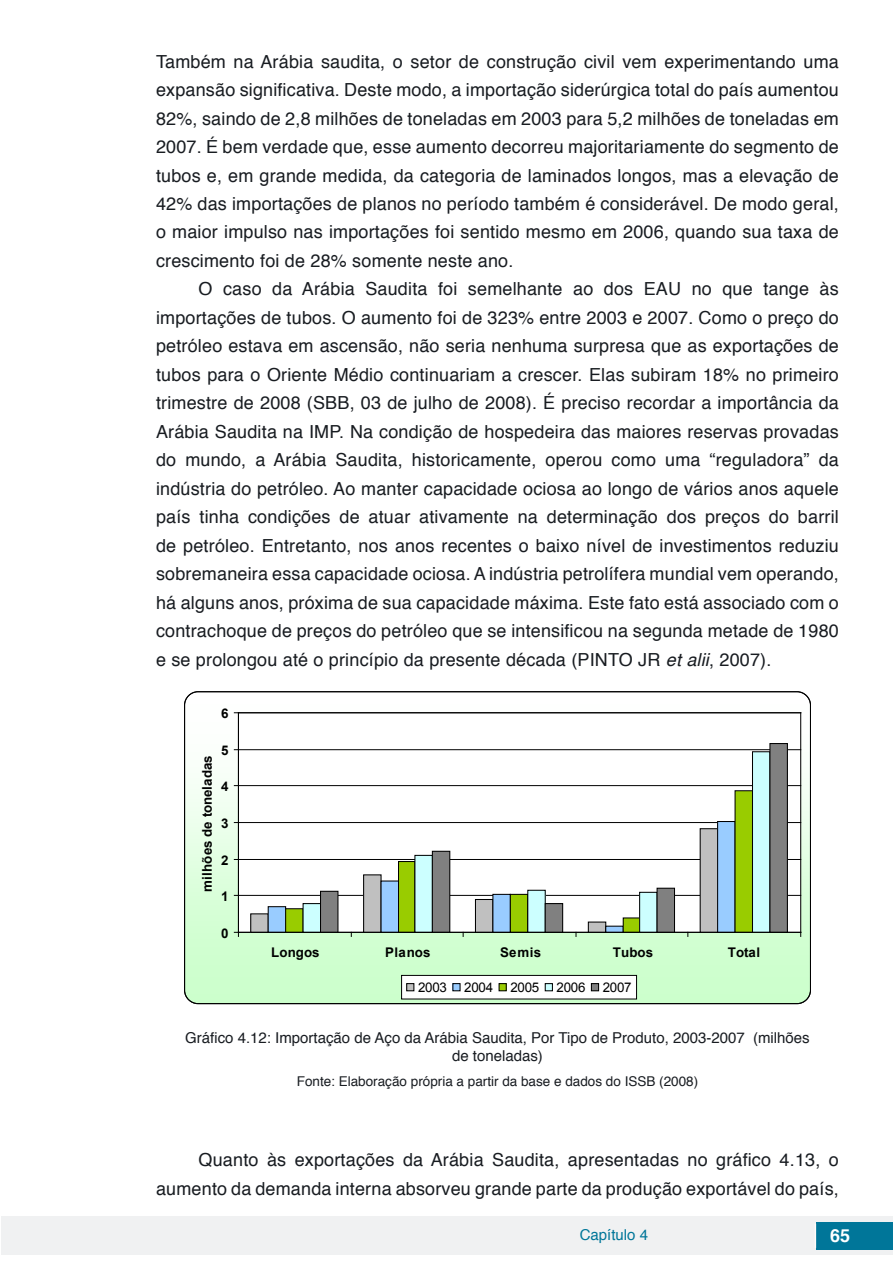
<style>
.page{position:relative;width:893px;height:1263px;background:#fff}
.page>*{position:absolute;margin:0;border:0;box-sizing:border-box;transform-origin:0 0}
.t1{font:18px/28.5px "Helvetica";letter-spacing:.01em;color:#181c21;text-align:justify}
.t2{font:700 18px "Helvetica";color:#fff}
.t3{font:15px/18px "Helvetica";color:#181c21;text-align:center}
.t4{font:15px "Helvetica";color:#007699}
.t5{font:13.5px "Helvetica";color:#181c21}
.t6{font:700 13.35px "Arial";letter-spacing:.005em;color:#000}
.t7{font:13.35px "Arial";letter-spacing:-.02em;color:#000}
.s1{font-style:italic}
</style>
<div class="page">
<div style="left:1px;top:1216px;width:891px;height:38px;background:#f0f1f2"></div>
<div style="left:816px;top:1222px;width:77px;height:27px;background:#007699"></div>
<svg style="left:815px;top:1224px;width:1px;height:24px"></svg>
<svg style="left:186px;top:693px;width:624px;height:311px"></svg>
<div style="left:238px;top:713px;width:563px;height:219px;background:#fff"></div>
<hr style="left:238px;top:895px;width:563px;height:1px;background:#000">
<hr style="left:238px;top:859px;width:563px;height:1px;background:#000">
<hr style="left:238px;top:822px;width:563px;height:1px;background:#000">
<hr style="left:238px;top:785px;width:563px;height:1px;background:#000">
<hr style="left:238px;top:749px;width:563px;height:1px;background:#000">
<hr style="left:238px;top:712px;width:563px;height:1px;background:#000">
<hr style="left:800px;top:713px;width:1px;height:219px;background:#000">
<div style="left:251px;top:914px;width:17px;height:18px;background:#c0c0c0"></div>
<div style="left:250px;top:913px;width:19px;height:19px;border:1px solid #000"></div>
<div style="left:364px;top:875px;width:17px;height:57px;background:#c0c0c0"></div>
<div style="left:363px;top:874px;width:19px;height:58px;border:1px solid #000"></div>
<div style="left:475px;top:899px;width:18px;height:33px;background:#c0c0c0"></div>
<div style="left:475px;top:899px;width:18px;height:33px;border:1px solid #000"></div>
<div style="left:588px;top:922px;width:18px;height:10px;background:#c0c0c0"></div>
<div style="left:700px;top:829px;width:18px;height:103px;background:#c0c0c0"></div>
<div style="left:700px;top:828px;width:18px;height:104px;border:1px solid #000"></div>
<div style="left:268px;top:907px;width:18px;height:25px;background:#9cf"></div>
<div style="left:268px;top:906px;width:18px;height:26px;border:1px solid #000"></div>
<div style="left:381px;top:881px;width:17px;height:51px;background:#9cf"></div>
<div style="left:493px;top:894px;width:17px;height:38px;background:#9cf"></div>
<div style="left:492px;top:894px;width:19px;height:38px;border:1px solid #000"></div>
<div style="left:606px;top:926px;width:17px;height:6px;background:#9cf"></div>
<div style="left:718px;top:821px;width:17px;height:111px;background:#9cf"></div>
<div style="left:717px;top:821px;width:19px;height:111px;border:1px solid #000"></div>
<div style="left:286px;top:909px;width:17px;height:23px;background:#9c0"></div>
<div style="left:285px;top:908px;width:19px;height:24px;border:1px solid #000"></div>
<div style="left:398px;top:861px;width:17px;height:71px;background:#9c0"></div>
<div style="left:398px;top:861px;width:17px;height:71px;border:1px solid #000"></div>
<div style="left:510px;top:894px;width:18px;height:38px;background:#9c0"></div>
<div style="left:510px;top:894px;width:18px;height:38px;border:1px solid #000"></div>
<div style="left:623px;top:918px;width:17px;height:14px;background:#9c0"></div>
<div style="left:735px;top:791px;width:17px;height:141px;background:#9c0"></div>
<div style="left:303px;top:903px;width:18px;height:29px;background:#cff"></div>
<div style="left:415px;top:855px;width:17px;height:77px;background:#cff"></div>
<div style="left:414px;top:855px;width:19px;height:77px;border:1px solid #000"></div>
<div style="left:528px;top:890px;width:17px;height:42px;background:#cff"></div>
<div style="left:527px;top:890px;width:19px;height:42px;border:1px solid #000"></div>
<div style="left:640px;top:892px;width:17px;height:40px;background:#cff"></div>
<div style="left:639px;top:892px;width:19px;height:40px;border:1px solid #000"></div>
<div style="left:752px;top:752px;width:18px;height:180px;background:#cff"></div>
<div style="left:752px;top:751px;width:18px;height:181px;border:1px solid #000"></div>
<div style="left:321px;top:891px;width:17px;height:41px;background:#808080"></div>
<div style="left:320px;top:891px;width:18px;height:41px;border:1px solid #000"></div>
<div style="left:432px;top:851px;width:18px;height:81px;background:#808080"></div>
<div style="left:432px;top:851px;width:18px;height:81px;border:1px solid #000"></div>
<div style="left:545px;top:903px;width:18px;height:29px;background:#808080"></div>
<div style="left:545px;top:903px;width:18px;height:29px;border:1px solid #000"></div>
<div style="left:657px;top:888px;width:17px;height:44px;background:#808080"></div>
<div style="left:657px;top:888px;width:18px;height:44px;border:1px solid #000"></div>
<div style="left:770px;top:743px;width:17px;height:189px;background:#808080"></div>
<div style="left:769px;top:743px;width:19px;height:189px;border:1px solid #000"></div>
<hr style="left:238px;top:713px;width:1px;height:219px;background:#000">
<hr style="left:238px;top:932px;width:563px;height:1px;background:#000">
<svg style="left:234px;top:932px;width:5px;height:4px"></svg>
<div style="left:402px;top:975px;width:235px;height:24px;background:#fff"></div>
<div style="left:402px;top:975px;width:235px;height:24px;border:1px solid #000"></div>
<div style="left:407px;top:983px;width:7px;height:8px;background:#c0c0c0"></div>
<div style="left:406px;top:983px;width:8px;height:8px;border:1px solid #000"></div>
<div style="left:453px;top:983px;width:7px;height:8px;background:#9cf"></div>
<div style="left:452px;top:983px;width:9px;height:8px;border:1px solid #000"></div>
<div style="left:499px;top:983px;width:7px;height:8px;background:#9c0"></div>
<div style="left:499px;top:983px;width:8px;height:8px;border:1px solid #000"></div>
<div style="left:545px;top:983px;width:7px;height:8px;background:#cff"></div>
<div style="left:545px;top:983px;width:8px;height:8px;border:1px solid #000"></div>
<div style="left:591px;top:983px;width:8px;height:8px;background:#808080"></div>
<div style="left:591px;top:983px;width:8px;height:8px;border:1px solid #000"></div>
<p class="t1" style="left:156px;top:47px;width:684px">Também na Arábia saudita, o setor de construção civil vem experimentando uma expansão significativa. Deste modo, a importação siderúrgica total do país aumentou 82%, saindo de 2,8 milhões de toneladas em 2003 para 5,2 milhões de toneladas em 2007. É bem verdade que, esse aumento decorreu majoritariamente do segmento de tubos e, em grande medida, da categoria de laminados longos, mas a elevação de 42% das importações de planos no período também é considerável. De modo geral, o maior impulso nas importações foi sentido mesmo em 2006, quando sua taxa de crescimento foi de 28% somente neste ano.</p>
<p class="t1" style="left:156px;top:275px;width:684px;text-indent:43px">O caso da Arábia Saudita foi semelhante ao dos EAU no que tange às importações de tubos. O aumento foi de 323% entre 2003 e 2007. Como o preço do petróleo estava em ascensão, não seria nenhuma surpresa que as exportações de tubos para o Oriente Médio continuariam a crescer. Elas subiram 18% no primeiro trimestre de 2008 (SBB, 03 de julho de 2008). É preciso recordar a importância da Arábia Saudita na IMP. Na condição de hospedeira das maiores reservas provadas do mundo, a Arábia Saudita, historicamente, operou como uma “reguladora” da indústria do petróleo. Ao manter capacidade ociosa ao longo de vários anos aquele país tinha condições de atuar ativamente na determinação dos preços do barril de petróleo. Entretanto, nos anos recentes o baixo nível de investimentos reduziu sobremaneira essa capacidade ociosa. A indústria petrolífera mundial vem operando, há alguns anos, próxima de sua capacidade máxima. Este fato está associado com o contrachoque de preços do petróleo que se intensificou na segunda metade de 1980 e se prolongou até o princípio da presente década (PINTO JR <span class="s1">et alii</span>, 2007).</p>
<p class="t6" style="left:221px;top:704px;width:9px">6</p>
<p class="t6" style="left:198px;top:892px;width:138px;rotate:-90deg">milhões de toneladas</p>
<p class="t6" style="left:221px;top:741px;width:9px">5</p>
<p class="t6" style="left:221px;top:777px;width:9px">4</p>
<p class="t6" style="left:221px;top:814px;width:9px">3</p>
<p class="t6" style="left:221px;top:851px;width:9px">2</p>
<p class="t6" style="left:221px;top:887px;width:9px">1</p>
<p class="t6" style="left:221px;top:924px;width:9px">0</p>
<p class="t6" style="left:271px;top:943px;width:50px">Longos</p>
<p class="t6" style="left:385px;top:943px;width:47px">Planos</p>
<p class="t6" style="left:500px;top:943px;width:43px">Semis</p>
<p class="t6" style="left:613px;top:943px;width:42px">Tubos</p>
<p class="t6" style="left:728px;top:943px;width:34px">Total</p>
<p class="t7" style="left:418px;top:978px;width:30px">2003</p>
<p class="t7" style="left:464px;top:978px;width:30px">2004</p>
<p class="t7" style="left:510px;top:978px;width:30px">2005</p>
<p class="t7" style="left:556px;top:978px;width:30px">2006</p>
<p class="t7" style="left:603px;top:978px;width:30px">2007</p>
<p class="t3" style="left:185px;top:1029px;width:626px">Gráfico 4.12: Importação de Aço da Arábia Saudita, Por Tipo de Produto, 2003-2007 (milhões de toneladas)</p>
<p class="t5" style="left:297px;top:1071px;width:403px">Fonte: Elaboração própria a partir da base e dados do ISSB (2008)</p>
<p class="t1" style="left:156px;top:1146px;width:684px;text-align:right">Quanto às exportações da Arábia Saudita, apresentadas no gráfico 4.13, o aumento da demanda interna absorveu grande parte da produção exportável do país,</p>
<p class="t4" style="left:580px;top:1223px;width:70px">Capítulo 4</p>
<p class="t2" style="left:830px;top:1221px;width:22px">65</p>
</div>
